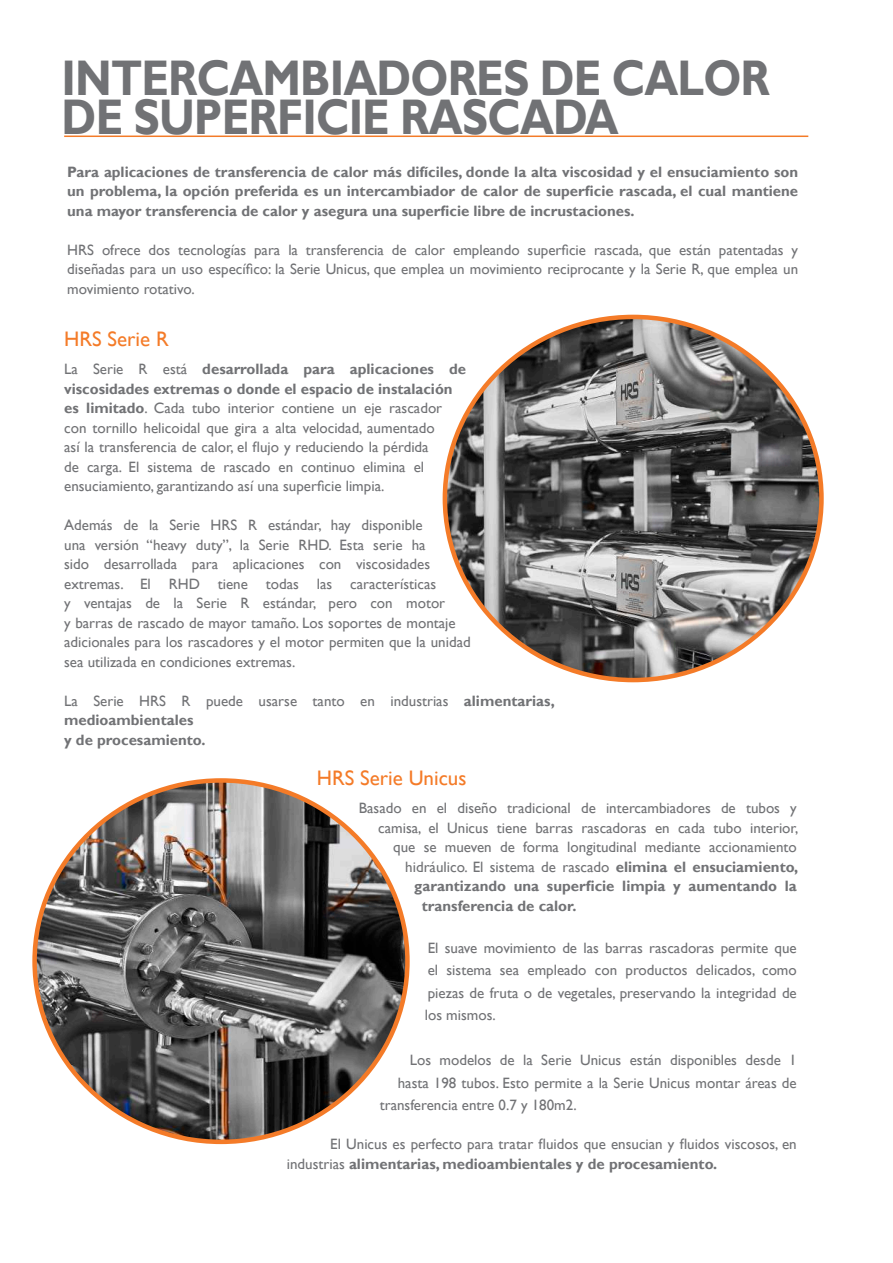
<style>
.page{position:relative;width:893px;height:1263px;background:#fff}
.page>*{position:absolute;margin:0;border:0;box-sizing:border-box;transform-origin:0 0}
.t1{font:700 49.95px/39px "Gill Sans";letter-spacing:-.02em;color:#717275;scale:.87 1}
.t2{font:21px "Gill Sans";color:#f47b28}
.t3{font:15px/19.5px "Gill Sans";color:#717275}
.t4{font:700 15px/19.5px "Gill Sans";color:#717275;text-align:justify}
.s1{font-weight:700}
.s2{font-weight:400}
</style>
<div class="page">
<hr style="left:64px;top:136px;width:744px;height:1px;background:#f47b28">
<img style="left:445px;top:317px;width:376px;height:363px">
<img style="left:35px;top:780px;width:372px;height:362px">
<h1 class="t1" style="left:62px;top:60px;width:816px">INTERCAMBIADORES DE CALOR<br>DE SUPERFICIE RASCADA</h1>
<p class="t4" style="left:67px;top:162px;width:732px">Para aplicaciones de transferencia de calor más difíciles, donde la alta viscosidad y el ensuciamiento son un problema, la opción preferida es un intercambiador de calor de superficie rascada, el cual mantiene una mayor transferencia de calor y asegura una superficie libre de incrustaciones.</p>
<p class="t3" style="left:67px;top:240px;width:732px;text-align:justify">HRS ofrece dos tecnologías para la transferencia de calor empleando superficie rascada, que están patentadas y diseñadas para un uso específico: la Serie Unicus, que emplea un movimiento reciprocante y la Serie R, que emplea un movimiento rotativo.</p>
<h2 class="t2" style="left:64px;top:327px;width:106px">HRS Serie R</h2>
<p class="t3" style="left:64px;top:360px;width:404px">La Serie R está <span class="s1">desarrollada para aplicaciones de viscosidades extremas o donde el espacio de instalación es limitado</span>. Cada tubo interior contiene un eje rascador con tornillo helicoidal que gira a alta velocidad, aumentado<br>así la transferencia de calor, el flujo y reduciendo la pérdida<br>de carga. El sistema de rascado en continuo elimina el ensuciamiento, garantizando así una superficie limpia.</p>
<p class="t3" style="left:64px;top:516px;width:408px">Además de la Serie HRS R estándar, hay disponible<br>una versión “heavy duty”, la Serie RHD. Esta serie ha<br>sido desarrollada para aplicaciones con viscosidades extremas. El RHD tiene todas las características<br>y ventajas de la Serie R estándar, pero con motor<br>y barras de rascado de mayor tamaño. Los soportes de montaje adicionales para los rascadores y el motor permiten que la unidad sea utilizada en condiciones extremas.</p>
<p class="t4" style="left:64px;top:691px;width:492px;text-align:left"><span class="s2">La Serie HRS R puede usarse tanto en industrias</span> alimentarias, medioambientales<br>y de procesamiento.</p>
<h2 class="t2" style="left:317px;top:766px;width:151px">HRS Serie Unicus</h2>
<p class="t3" style="left:359px;top:799px;width:440px">Basado en el diseño tradicional de intercambiadores de tubos y</p>
<p class="t3" style="left:378px;top:818px;width:421px">camisa, el Unicus tiene barras rascadoras en cada tubo interior,</p>
<p class="t3" style="left:393px;top:838px;width:405px">que se mueven de forma longitudinal mediante accionamiento</p>
<p class="t3" style="left:405px;top:857px;width:394px">hidráulico. El sistema de rascado <span class="s1">elimina el ensuciamiento,</span></p>
<p class="t4" style="left:414px;top:877px;width:384px">garantizando una superficie limpia y aumentando la</p>
<p class="t4" style="left:422px;top:896px;width:156px">transferencia de calor.</p>
<p class="t3" style="left:425px;top:937px;width:374px;line-height:22.5px;text-align:justify">El suave movimiento de las barras rascadoras permite que el sistema sea empleado con productos delicados, como piezas de fruta o de vegetales, preservando la integridad de los mismos.</p>
<p class="t3" style="left:410px;top:1051px;width:389px">Los modelos de la Serie Unicus están disponibles desde 1</p>
<p class="t3" style="left:398px;top:1073px;width:401px">hasta 198 tubos. Esto permite a la Serie Unicus montar áreas de</p>
<p class="t3" style="left:380px;top:1096px;width:198px">transferencia entre 0.7 y 180m2.</p>
<p class="t3" style="left:287px;top:1135px;width:512px;text-indent:44px">El Unicus es perfecto para tratar fluidos que ensucian y fluidos viscosos, en industrias <span class="s1">alimentarias, medioambientales y de procesamiento.</span></p>
</div>
